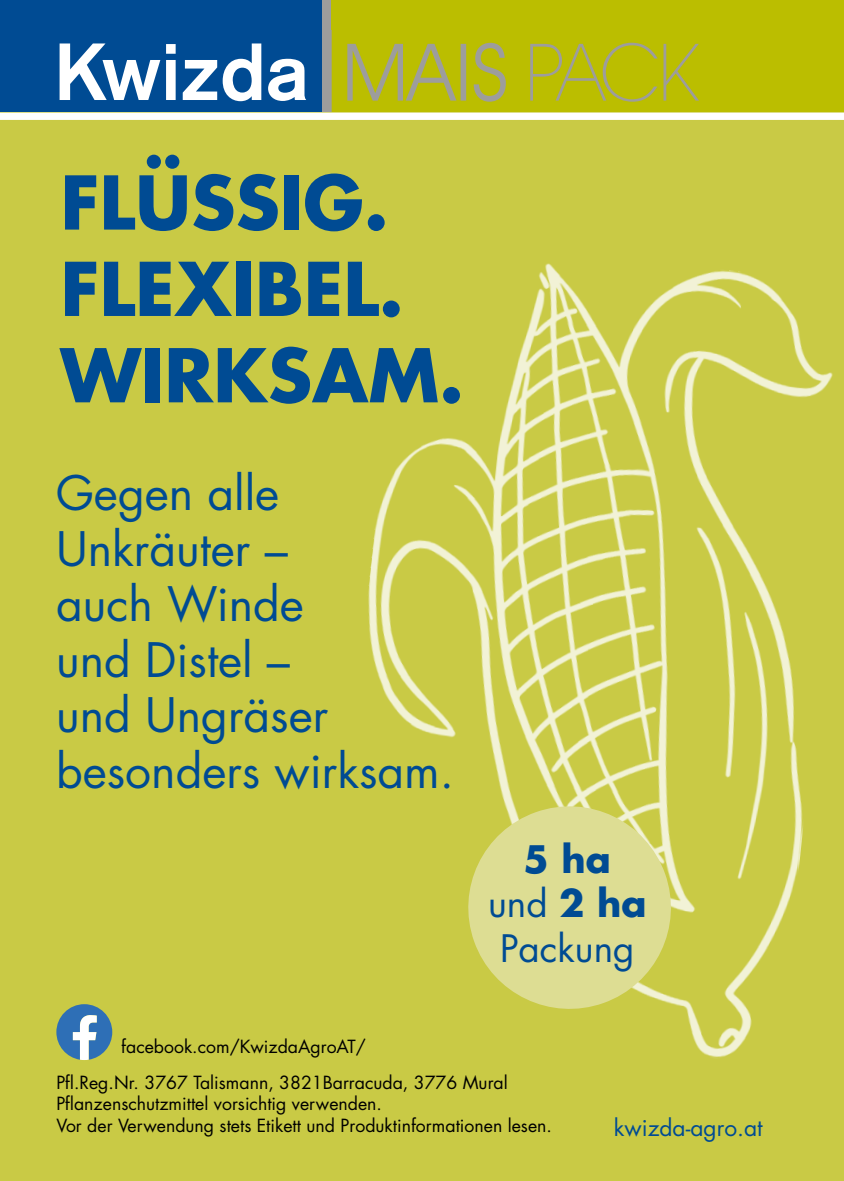
<style>
.page{position:relative;width:844px;height:1181px;background:#fff}
.page>*{position:absolute;margin:0;border:0;box-sizing:border-box;transform-origin:0 0}
.t1{font:700 71.92px/86.3px "Futura";color:#004b93}
.t2{font:46.2px/55.5px "Futura";color:#004b93}
.t3{font:36.93px/44.3px "Futura";color:#004b93;text-align:center}
.t4{font:22.75px "Futura";color:#004b93}
.t5{font:17.68px/21.2px "Futura";color:#000}
.s1{font-weight:700}
</style>
<div class="page">
<div style="left:0;top:0;width:321px;height:30px;background:#004b93"></div>
<div style="left:331px;top:0;width:429px;height:30px;background:#bbbe00"></div>
<div style="left:0;top:11px;width:66px;height:101px;background:#004b93"></div>
<div style="left:702px;top:0;width:141px;height:113px;background:#bbbe00"></div>
<div style="left:41px;top:25px;width:280px;height:92px;background:#004b93"></div>
<svg style="left:60px;top:43px;width:100px;height:57px"></svg>
<svg style="left:166px;top:44px;width:10px;height:56px"></svg>
<svg style="left:183px;top:43px;width:78px;height:58px"></svg>
<svg style="left:268px;top:59px;width:38px;height:42px"></svg>
<svg style="left:331px;top:30px;width:379px;height:83px;background:#b7b918"></svg>
<div style="left:0;top:113px;width:843px;height:1068px;background:#c9ca45"></div>
<div style="left:0;top:113px;width:843px;height:7px;background:#fff"></div>
<img style="left:368px;top:263px;width:465px;height:795px">
<svg style="left:56px;top:1004px;width:56px;height:56px"></svg>
<svg style="left:455px;top:793px;width:228px;height:228px;fill:#dddd93"></svg>
<h1 class="t1" style="left:60px;top:157px;width:405px">FLÜSSIG.<br>FLEXIBEL.<br>WIRKSAM.</h1>
<h2 class="t2" style="left:56px;top:465px;width:399px">Gegen alle<br>Unkräuter –<br>auch Winde<br>und Distel –<br>und Ungräser besonders wirksam.</h2>
<p class="t5" style="left:121px;top:1035px;width:246px">facebook.com/KwizdaAgroAT/</p>
<h3 class="t3" style="left:488px;top:837px;width:160px"><span class="s1">5 ha<br></span>und <span class="s1">2 ha<br></span>Packung</h3>
<p class="t5" style="left:56px;top:1072px;width:497px">Pfl.Reg.Nr. 3767 Talismann, 3821Barracuda, 3776 Mural<br>Pflanzenschutzmittel vorsichtig verwenden.<br>Vor der Verwendung stets Etikett und Produktinformationen lesen.</p>
<p class="t4" style="left:613px;top:1111px;width:150px">kwizda-agro.at</p>
</div>
